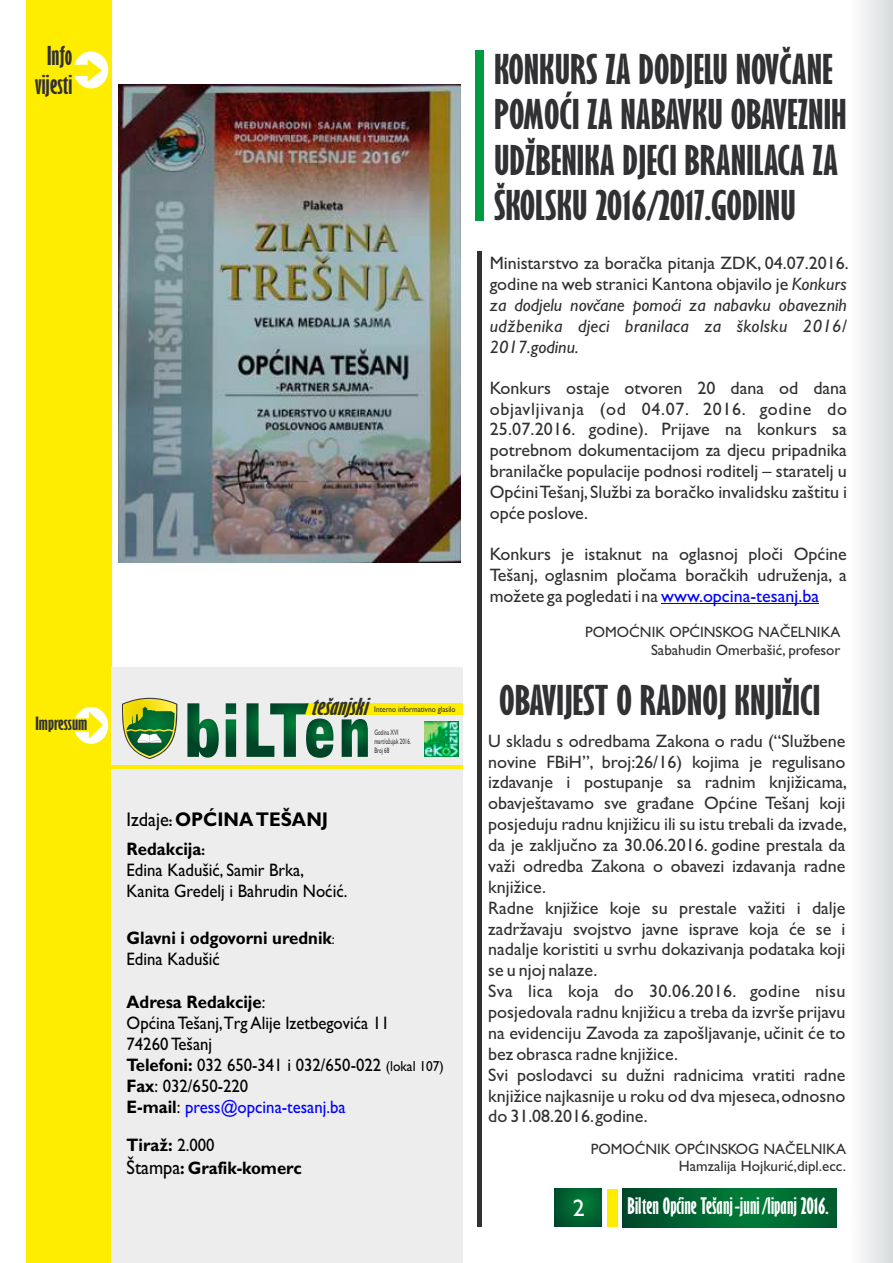
<style>
.page{position:relative;width:893px;height:1263px;background:#fff}
.page>*{position:absolute;margin:0;border:0;box-sizing:border-box;transform-origin:0 0}
.t1{font:700 extra-condensed 37.8px/45.3px "Gill Sans";color:#313134;scale:1.26 1}
.t2{font:700 extra-condensed 37.8px "Gill Sans";color:#313134;scale:1.28 1}
.t3{font:700 extra-condensed 24px/28.8px "Gill Sans";color:#313134;text-align:center;scale:1.18 1}
.t4{font:24px "Gill Sans";color:#fefefe}
.t5{font:italic 700 extra-condensed 21.45px "Gill Sans";color:#313134;scale:1.33 1}
.t6{font:700 extra-condensed 21px "Gill Sans";color:#fefefe;scale:1.1 1}
.t7{font:700 19.8px "Gill Sans";color:#000;scale:.93 1}
.t8{font:18px/20.9px "Gill Sans";color:#313134;text-align:justify}
.t9{font:18px/21px "Gill Sans";color:#000;scale:.93 1}
.t10{font:italic 18px/20.9px "Gill Sans";letter-spacing:.02em;color:#313134;text-align:justify}
.t11{font:700 18px/21px "Gill Sans";color:#000;scale:.93 1}
.t12{font:700 extra-condensed 16.95px "Gill Sans";color:#313134;scale:1.3 1}
.t13{font:15px/17.4px "Gill Sans";color:#313134;text-align:right}
.t14{font:8.4px "Gill Sans";color:#313134;scale:.87 1}
.t15{font:7.8px/9.1px "Gill Sans";color:#313134;scale:.63 1}
.s1{font-weight:400}
.s2{font-size:14.4px}
.s3{font-weight:700}
.s4{font-weight:700;font-size:14.4px}
.s5{font-weight:400;font-size:14.4px}
.s6{color:#00f}
.s7{font-weight:400;font-size:19.8px}
.s8{font-style:normal}
</style>
<div class="page">
<div style="left:26px;top:0;width:85px;height:1263px;background:#ffed00"></div>
<div style="left:74px;top:52px;width:34px;height:36px;background:#fefefe;border-radius:50%"></div>
<svg style="left:73px;top:59px;width:29px;height:23px"></svg>
<svg style="left:555px;top:1189px;width:46px;height:38px;background:#006330"></svg>
<svg style="left:622px;top:1189px;width:215px;height:38px;background:#006631"></svg>
<div style="left:607px;top:1189px;width:10px;height:38px;background:#ffed00"></div>
<div style="left:111px;top:667px;width:352px;height:596px;background:#ededee"></div>
<hr style="left:112px;top:765px;width:351px;height:4px;background:#ffed00">
<div style="left:305px;top:703px;width:158px;height:12px;background:#ffed00"></div>
<svg style="left:122px;top:698px;width:55px;height:61px"></svg>
<img style="left:425px;top:721px;width:34px;height:35px">
<div style="left:74px;top:707px;width:34px;height:37px;background:#fefefe;border-radius:50%"></div>
<svg style="left:75px;top:711px;width:28px;height:27px"></svg>
<svg style="left:187px;top:703px;width:32px;height:55px"></svg>
<svg style="left:226px;top:703px;width:10px;height:54px"></svg>
<svg style="left:246px;top:703px;width:87px;height:55px"></svg>
<svg style="left:342px;top:719px;width:26px;height:38px"></svg>
<hr style="left:477px;top:251px;width:4px;height:976px;background:#313134">
<div style="left:475px;top:50px;width:9px;height:171px;background:#009a42"></div>
<img style="left:119px;top:84px;width:342px;height:479px">
<hr style="left:661px;top:603px;width:158px;height:1px;background:#00f">
<h2 class="t3" style="left:35px;top:43px;width:33px">Info vijesti</h2>
<p class="t12" style="left:35px;top:717px;width:41px">Impressum</p>
<p class="t5" style="left:310px;top:697px;width:48px">tešanjski</p>
<p class="t14" style="left:374px;top:706px;width:95px">Interno informativno glasilo</p>
<p class="t15" style="left:374px;top:728px;width:60px">Godina XVI mart/ožujak 2016.<br>Broj 68</p>
<p class="t7" style="left:127px;top:812px;width:218px"><span class="s1">Izdaje</span><span class="s2">:</span> OPĆINA TEŠANJ</p>
<p class="t9" style="left:127px;top:841px;width:239px"><span class="s3">Redakcija</span><span class="s4">:<br></span>Edina Kadušić, Samir Brka,<br>Kanita Gredelj i Bahrudin Noćić.</p>
<p class="t11" style="left:127px;top:929px;width:225px">Glavni i odgovorni urednik<span class="s5">:<br></span><span class="s1">Edina Kadušić</span></p>
<p class="t9" style="left:127px;top:993px;width:343px"><span class="s3">Adresa Redakcije</span>:<br>Općina Tešanj,Trg Alije Izetbegovića 11<br>74260 Tešanj<br><span class="s3">Telefoni:</span> 032 650-341 i 032/650-022 <span class="s2">(lokal 107)<br></span><span class="s3">Fax</span>: 032/650-220<br><span class="s3">E-mail</span>: <span class="s6">press@opcina-tesanj.ba</span></p>
<p class="t11" style="left:127px;top:1135px;width:190px;line-height:22.6px">Tiraž: <span class="s1">2.000<br></span><span class="s7">Štampa</span>: Grafik-komerc</p>
<h1 class="t1" style="left:494px;top:48px;width:281px">KONKURS ZA DODJELU NOVČANE<br>POMOĆI ZA NABAVKU OBAVEZNIH<br>UDŽBENIKA DJECI BRANILACA ZA<br>ŠKOLSKU 2016/2017.GODINU</h1>
<p class="t10" style="left:490px;top:255px;width:360px"><span class="s8">Ministarstvo za boračka pitanja ZDK, 04.07.2016. godine na web stranici Kantona objavilo je</span> Konkurs za dodjelu novčane pomoći za nabavku obaveznih udžbenika djeci branilaca za školsku 2016/ 2017.godinu.</p>
<p class="t8" style="left:490px;top:379px;width:359px">Konkurs ostaje otvoren 20 dana od dana objavljivanja (od 04.07. 2016. godine do 25.07.2016. godine). Prijave na konkurs sa potrebnom dokumentacijom za djecu pripadnika branilačke populacije podnosi roditelj – staratelj u Općini Tešanj,Službi za boračko invalidsku zaštitu i opće poslove.</p>
<p class="t8" style="left:490px;top:545px;width:359px">Konkurs je istaknut na oglasnoj ploči Općine Tešanj, oglasnim pločama boračkih udruženja, a možete ga pogledati i na <span class="s6">www.opcina-tesanj.ba</span></p>
<p class="t13" style="left:585px;top:625px;width:257px">POMOĆNIK OPĆINSKOG NAČELNIKA<br>Sabahudin Omerbašić, profesor</p>
<h1 class="t2" style="left:499px;top:685px;width:252px">OBAVIJEST O RADNOJ KNJIŽICI</h1>
<p class="t8" style="left:488px;top:732px;width:360px;text-align:left">U skladu s odredbama Zakona o radu (“Službene novine FBiH”, broj:26/16) kojima je regulisano izdavanje i postupanje sa radnim knjižicama, obavještavamo sve građane Općine Tešanj koji posjeduju radnu knjižicu ili su istu trebali da izvade, da je zaključno za 30.06.2016. godine prestala da važi odredba Zakona o obavezi izdavanja radne knjižice.<br>Radne knjižice koje su prestale važiti i dalje zadržavaju svojstvo javne isprave koja će se i nadalje koristiti u svrhu dokazivanja podataka koji se u njoj nalaze.<br>Sva lica koja do 30.06.2016. godine nisu posjedovala radnu knjižicu a treba da izvrše prijavu na evidenciju Zavoda za zapošljavanje, učinit će to bez obrasca radne knjižice.<br>Svi poslodavci su dužni radnicima vratiti radne knjižice najkasnije u roku od dva mjeseca,odnosno do 31.08.2016.godine.</p>
<p class="t13" style="left:591px;top:1141px;width:257px">POMOĆNIK OPĆINSKOG NAČELNIKA<br>Hamzalija Hojkurić,dipl.ecc.</p>
<h2 class="t4" style="left:573px;top:1199px;width:13px">2</h2>
<p class="t6" style="left:628px;top:1197px;width:184px">Bilten Općine Tešanj -juni/lipanj 2016.</p>
</div>
